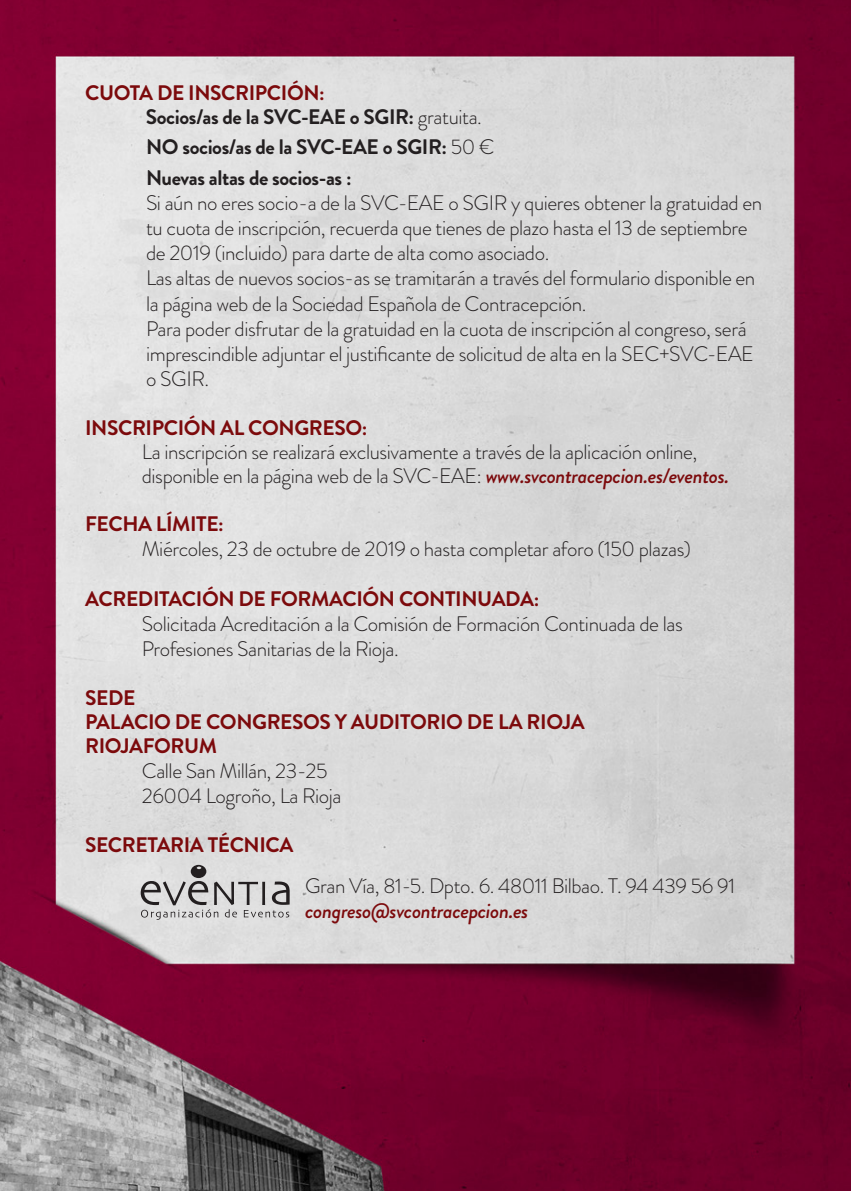
<style>
.page{position:relative;width:851px;height:1191px;background:#fff}
.page>*{position:absolute;margin:0;border:0;box-sizing:border-box;transform-origin:0 0}
.List_Paragraph{font:300 21px/25.2px "Brandon Grotesque";letter-spacing:-.02em;color:#231f20}
.t1{font:700 21px "Brandon Grotesque";letter-spacing:-.02em;color:#7c0a0c}
.List_Paragraph-2{font:700 21px "Brandon Grotesque";letter-spacing:-.02em;color:#231f20}
.s1{font-weight:300}
.s2{font-weight:700}
.s3{font-weight:500;font-style:italic;color:#7c0a0c}
</style>
<div class="page">
<img style="left:0;top:0;width:850px;height:1191px">
<svg style="left:141px;top:865px;width:148px;height:55px;background:#bebdbd"></svg>
<p class="t1" style="left:85px;top:78px;width:241px">CUOTA DE INSCRIPCIÓN:</p>
<p class="List_Paragraph-2" style="left:146px;top:102px;width:337px">Socios/as de la SVC-EAE o SGIR: <span class="s1">gratuita.</span></p>
<p class="List_Paragraph-2" style="left:146px;top:132px;width:350px">NO socios/as de la SVC-EAE o SGIR: <span class="s1">50 €</span></p>
<p class="List_Paragraph" style="left:146px;top:165px;width:617px"><span class="s2">Nuevas altas de socios-as :<br></span>Si aún no eres socio-a de la SVC-EAE o SGIR y quieres obtener la gratuidad en tu cuota de inscripción, recuerda que tienes de plazo hasta el 13 de septiembre de 2019 (incluido) para darte de alta como asociado.<br>Las altas de nuevos socios-as se tramitarán a través del formulario disponible en la página web de la Sociedad Española de Contracepción.<br>Para poder disfrutar de la gratuidad en la cuota de inscripción al congreso, será imprescindible adjuntar el justificante de solicitud de alta en la SEC+SVC-EAE o SGIR.</p>
<p class="t1" style="left:85px;top:413px;width:284px">INSCRIPCIÓN AL CONGRESO:</p>
<p class="List_Paragraph" style="left:142px;top:439px;width:588px;line-height:24.2px">La inscripción se realizará exclusivamente a través de la aplicación online, disponible en la página web de la SVC-EAE: <span class="s3">www.svcontracepcion.es/eventos.</span></p>
<p class="t1" style="left:85px;top:509px;width:140px">FECHA LÍMITE:</p>
<p class="List_Paragraph" style="left:142px;top:537px;width:550px">Miércoles, 23 de octubre de 2019 o hasta completar aforo (150 plazas)</p>
<p class="t1" style="left:85px;top:584px;width:455px">ACREDITACIÓN DE FORMACIÓN CONTINUADA:</p>
<p class="List_Paragraph" style="left:142px;top:611px;width:542px">Solicitada Acreditación a la Comisión de Formación Continuada de las<br>Profesiones Sanitarias de la Rioja.</p>
<p class="t1" style="left:85px;top:682px;width:52px">SEDE</p>
<p class="t1" style="left:85px;top:707px;width:501px">PALACIO DE CONGRESOS Y AUDITORIO DE LA RIOJA</p>
<p class="t1" style="left:85px;top:731px;width:134px">RIOJAFORUM</p>
<p class="List_Paragraph" style="left:142px;top:758px;width:201px">Calle San Millán, 23-25<br>26004 Logroño, La Rioja</p>
<p class="t1" style="left:85px;top:829px;width:210px">SECRETARIA TÉCNICA</p>
<p class="List_Paragraph" style="left:305px;top:873px;width:431px">Gran Vía, 81-5. Dpto. 6. 48011 Bilbao. T. 94 439 56 91 <span class="s3">congreso@svcontracepcion.es</span></p>
</div>
